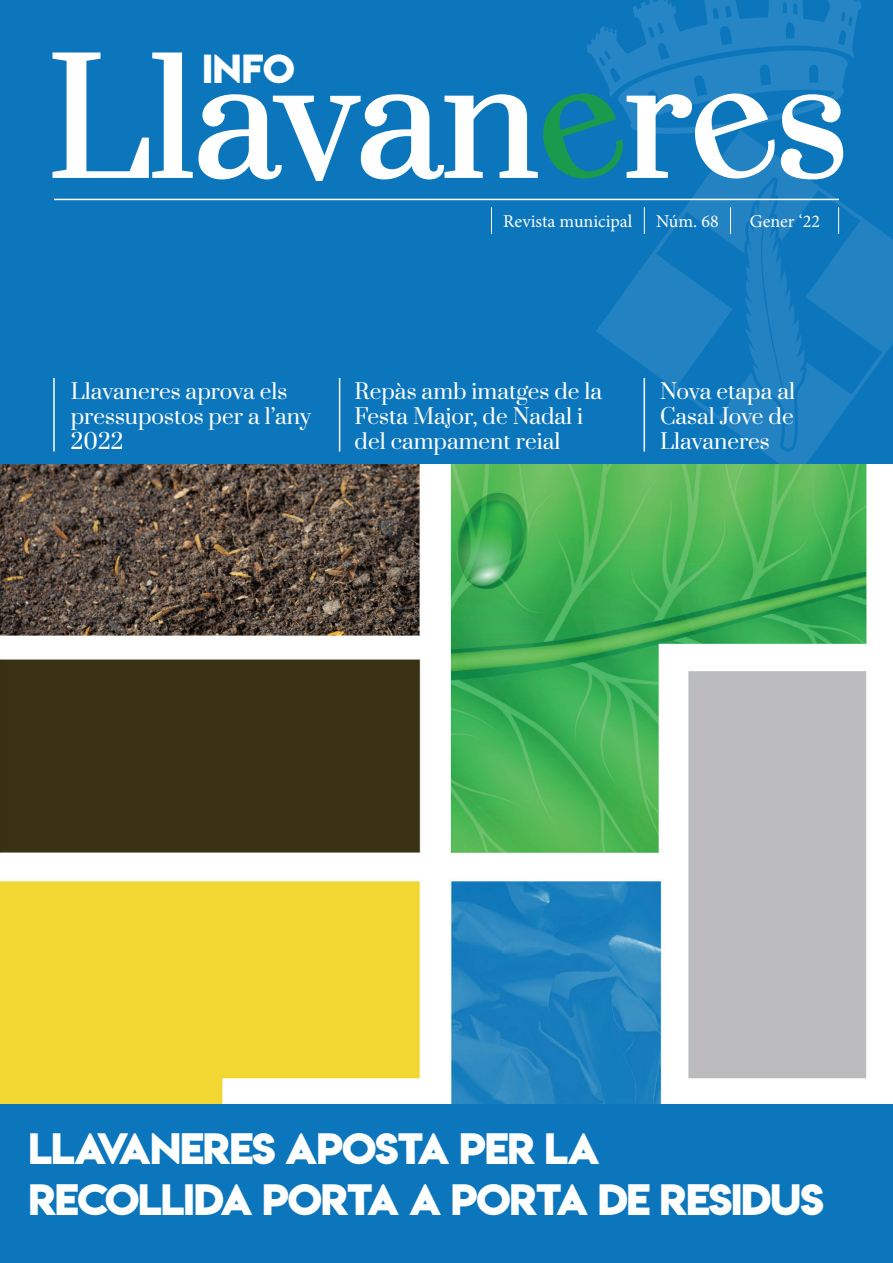
<style>
.page{position:relative;width:893px;height:1263px;background:#fff}
.page>*{position:absolute;margin:0;border:0;box-sizing:border-box;transform-origin:0 0}
.t1{font:39px/51px "Lemon Milkbold";letter-spacing:-.03em;color:#fff}
.t2{font:36px "Lemon Milkbold";color:#fff}
.t3{font:21px/25.2px "Prata";color:#fff}
.t4{font:18px "Minion Pro";color:#fff}
</style>
<div class="page">
<div style="left:0;top:0;width:893px;height:468px;background:#0c76bd"></div>
<svg style="left:596px;top:232px;width:297px;height:233px"></svg>
<svg style="left:862px;top:218px;width:20px;height:198px;fill:#2382c1"></svg>
<img style="left:0;top:465px;width:893px;height:639px">
<svg style="left:52px;top:0;width:810px;height:452px"></svg>
<hr style="left:53px;top:378px;width:2px;height:73px;background:#fff">
<hr style="left:339px;top:378px;width:1px;height:73px;background:#fff">
<hr style="left:644px;top:378px;width:1px;height:73px;background:#fff">
<div style="left:0;top:1104px;width:893px;height:159px;background:#0c76bd"></div>
<h2 class="t2" style="left:202px;top:43px;width:94px">INFO</h2>
<p class="t4" style="left:503px;top:209px;width:131px">Revista municipal</p>
<p class="t4" style="left:656px;top:209px;width:64px">Núm. 68</p>
<p class="t4" style="left:750px;top:209px;width:72px">Gener ‘22</p>
<p class="t3" style="left:71px;top:379px;width:242px">Llavaneres aprova els pressupostos per a l’any<br>2022</p>
<p class="t3" style="left:355px;top:379px;width:249px">Repàs amb imatges de la<br>Festa Major, de Nadal i del campament reial</p>
<p class="t3" style="left:660px;top:379px;width:137px;text-align:justify">Nova etapa al Casal Jove de Llavaneres</p>
<h1 class="t1" style="left:28px;top:1123px;width:797px">LLAVANERES APOSTA PER LA<br>RECOLLIDA PORTA A PORTA DE RESIDUS</h1>
</div>
